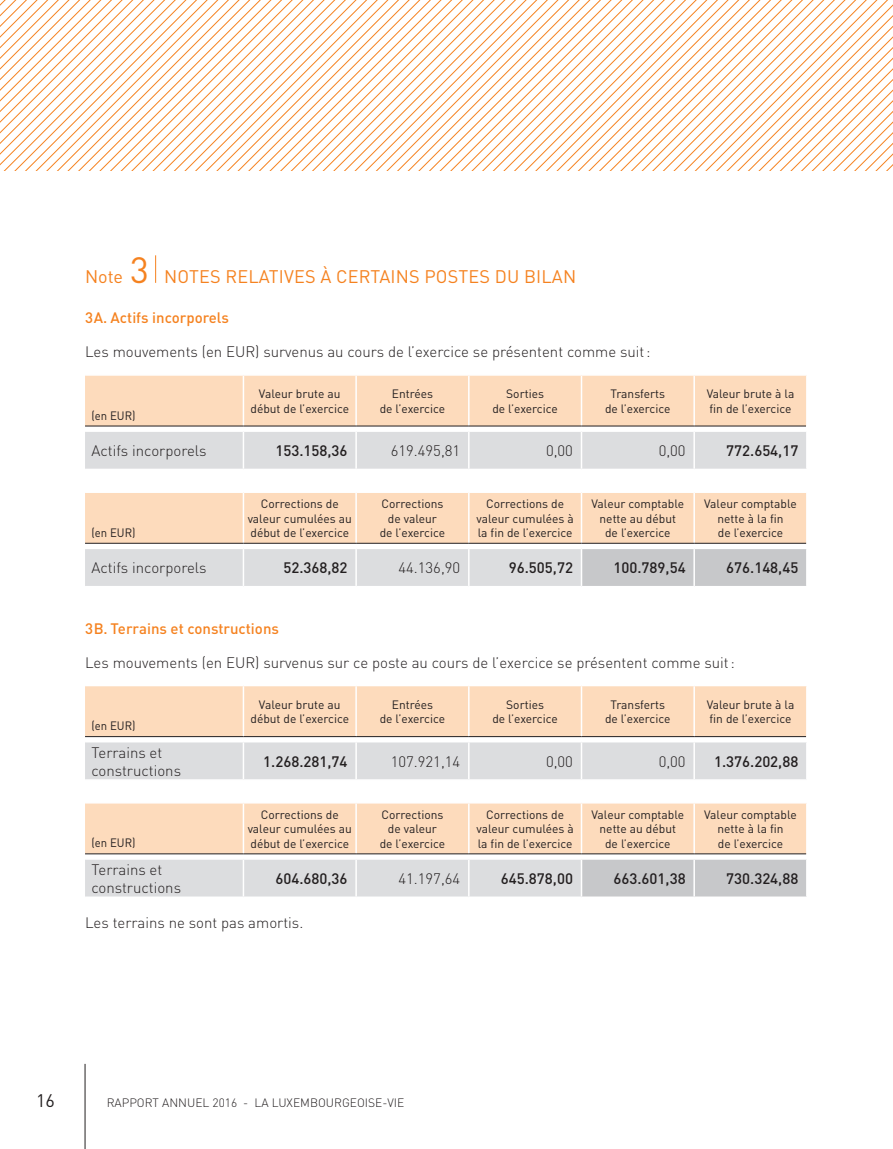
<style>
.page{position:relative;width:893px;height:1149px;background:#fff}
.page>*{position:absolute;margin:0;border:0;box-sizing:border-box;transform-origin:0 0}
.t1{font:18px "DIN Pro";letter-spacing:.01em;color:#f58220}
.t2{font:18px "DIN Pro";color:#231f20}
.t3{font:300 15px/18px "DIN Pro";color:#231f20}
.t4{font:500 15px "DIN Pro";color:#231f20}
.t5{font:500 15px "DIN Pro";color:#f58220}
.t6{font:12px/14.4px "DIN Pro";color:#231f20;text-align:center}
.t7{font:300 12px "DIN Pro";color:#231f20}
.t8{font:12px "DIN Pro";color:#231f20;scale:.95 1}
.s1{font-size:36px}
</style>
<div class="page">
<svg style="left:0;top:0;width:893px;height:170px"></svg>
<hr style="left:85px;top:1063px;width:1px;height:85px;background:#231f20">
<svg style="left:155px;top:255px;width:1px;height:28px"></svg>
<svg style="left:85px;top:375px;width:722px;height:94px;background:#eedccd"></svg>
<hr style="left:806px;top:432px;width:2px;height:36px;background:#fff">
<svg style="left:85px;top:492px;width:722px;height:94px;background:#ecdacb"></svg>
<hr style="left:581px;top:549px;width:1px;height:36px;background:#fff">
<hr style="left:469px;top:543px;width:112px;height:1px;background:#231f20">
<hr style="left:581px;top:543px;width:113px;height:1px;background:#231f20">
<hr style="left:694px;top:543px;width:112px;height:1px;background:#231f20">
<svg style="left:85px;top:686px;width:722px;height:93px;background:#eddccc"></svg>
<hr style="left:806px;top:742px;width:2px;height:37px;background:#fff">
<svg style="left:85px;top:803px;width:722px;height:94px;background:#ecdacb"></svg>
<hr style="left:581px;top:859px;width:1px;height:37px;background:#fff">
<hr style="left:469px;top:853px;width:112px;height:1px;background:#231f20">
<hr style="left:581px;top:853px;width:113px;height:1px;background:#231f20">
<hr style="left:694px;top:853px;width:112px;height:1px;background:#231f20">
<h1 class="t1" style="left:85px;top:264px;width:493px">Note <span class="s1">3</span> NOTES RELATIVES À CERTAINS POSTES DU BILAN</h1>
<p class="t5" style="left:85px;top:308px;width:146px">3A. Actifs incorporels</p>
<p class="t3" style="left:85px;top:342px;width:567px">Les mouvements (en EUR) survenus au cours de l’exercice se présentent comme suit:</p>
<p class="t8" style="left:91px;top:407px;width:48px">(en EUR)</p>
<p class="t6" style="left:250px;top:386px;width:100px">Valeur brute au début de l’exercice</p>
<p class="t6" style="left:380px;top:386px;width:67px">Entrées<br>de l’exercice</p>
<p class="t6" style="left:492px;top:386px;width:67px">Sorties<br>de l’exercice</p>
<p class="t6" style="left:605px;top:386px;width:67px">Transferts de l’exercice</p>
<p class="t6" style="left:707px;top:386px;width:89px;text-align:left">Valeur brute à la fin de l’exercice</p>
<p class="t3" style="left:91px;top:441px;width:117px">Actifs incorporels</p>
<p class="t4" style="left:275px;top:440px;width:74px">153.158,36</p>
<p class="t3" style="left:391px;top:441px;width:71px">619.495,81</p>
<p class="t3" style="left:546px;top:441px;width:29px">0,00</p>
<p class="t3" style="left:659px;top:441px;width:29px">0,00</p>
<p class="t4" style="left:726px;top:440px;width:74px">772.654,17</p>
<p class="t8" style="left:91px;top:524px;width:48px">(en EUR)</p>
<p class="t6" style="left:248px;top:496px;width:106px">Corrections de valeur cumulées au début de l’exercice</p>
<p class="t6" style="left:380px;top:496px;width:67px">Corrections de valeur<br>de l’exercice</p>
<p class="t6" style="left:476px;top:496px;width:99px">Corrections de valeur cumulées à la fin de l’exercice</p>
<p class="t6" style="left:591px;top:496px;width:94px">Valeur comptable nette au début<br>de l’exercice</p>
<p class="t6" style="left:704px;top:496px;width:94px">Valeur comptable nette à la fin<br>de l’exercice</p>
<p class="t3" style="left:91px;top:558px;width:117px">Actifs incorporels</p>
<p class="t4" style="left:283px;top:557px;width:66px">52.368,82</p>
<p class="t3" style="left:398px;top:558px;width:63px">44.136,90</p>
<p class="t4" style="left:509px;top:557px;width:66px">96.505,72</p>
<p class="t4" style="left:613px;top:557px;width:74px">100.789,54</p>
<p class="t4" style="left:726px;top:557px;width:74px">676.148,45</p>
<p class="t5" style="left:85px;top:618px;width:195px">3B. Terrains et constructions</p>
<p class="t3" style="left:85px;top:652px;width:651px">Les mouvements (en EUR) survenus sur ce poste au cours de l’exercice se présentent comme suit:</p>
<p class="t8" style="left:91px;top:717px;width:48px">(en EUR)</p>
<p class="t6" style="left:250px;top:696px;width:100px">Valeur brute au début de l’exercice</p>
<p class="t6" style="left:380px;top:696px;width:67px">Entrées<br>de l’exercice</p>
<p class="t6" style="left:492px;top:696px;width:67px">Sorties<br>de l’exercice</p>
<p class="t6" style="left:605px;top:696px;width:67px">Transferts de l’exercice</p>
<p class="t6" style="left:707px;top:696px;width:89px;text-align:left">Valeur brute à la fin de l’exercice</p>
<p class="t3" style="left:91px;top:742px;width:91px">Terrains et constructions</p>
<p class="t4" style="left:263px;top:750px;width:86px">1.268.281,74</p>
<p class="t3" style="left:391px;top:751px;width:71px">107.921,14</p>
<p class="t3" style="left:546px;top:751px;width:29px">0,00</p>
<p class="t3" style="left:659px;top:751px;width:29px">0,00</p>
<p class="t4" style="left:714px;top:750px;width:86px">1.376.202,88</p>
<p class="t8" style="left:91px;top:834px;width:48px">(en EUR)</p>
<p class="t6" style="left:248px;top:806px;width:106px">Corrections de valeur cumulées au début de l’exercice</p>
<p class="t6" style="left:380px;top:806px;width:67px">Corrections de valeur<br>de l’exercice</p>
<p class="t6" style="left:476px;top:806px;width:99px">Corrections de valeur cumulées à la fin de l’exercice</p>
<p class="t6" style="left:591px;top:806px;width:94px">Valeur comptable nette au début<br>de l’exercice</p>
<p class="t6" style="left:704px;top:806px;width:94px">Valeur comptable nette à la fin<br>de l’exercice</p>
<p class="t3" style="left:91px;top:859px;width:91px">Terrains et constructions</p>
<p class="t4" style="left:275px;top:867px;width:74px">604.680,36</p>
<p class="t3" style="left:398px;top:868px;width:63px">41.197,64</p>
<p class="t4" style="left:501px;top:867px;width:74px">645.878,00</p>
<p class="t4" style="left:613px;top:867px;width:74px">663.601,38</p>
<p class="t4" style="left:726px;top:867px;width:74px">730.324,88</p>
<p class="t3" style="left:85px;top:912px;width:220px">Les terrains ne sont pas amortis.</p>
<h1 class="t2" style="left:36px;top:1088px;width:20px">16</h1>
<p class="t7" style="left:107px;top:1094px;width:299px">RAPPORT ANNUEL 2016 - LA LUXEMBOURGEOISE-VIE</p>
</div>
